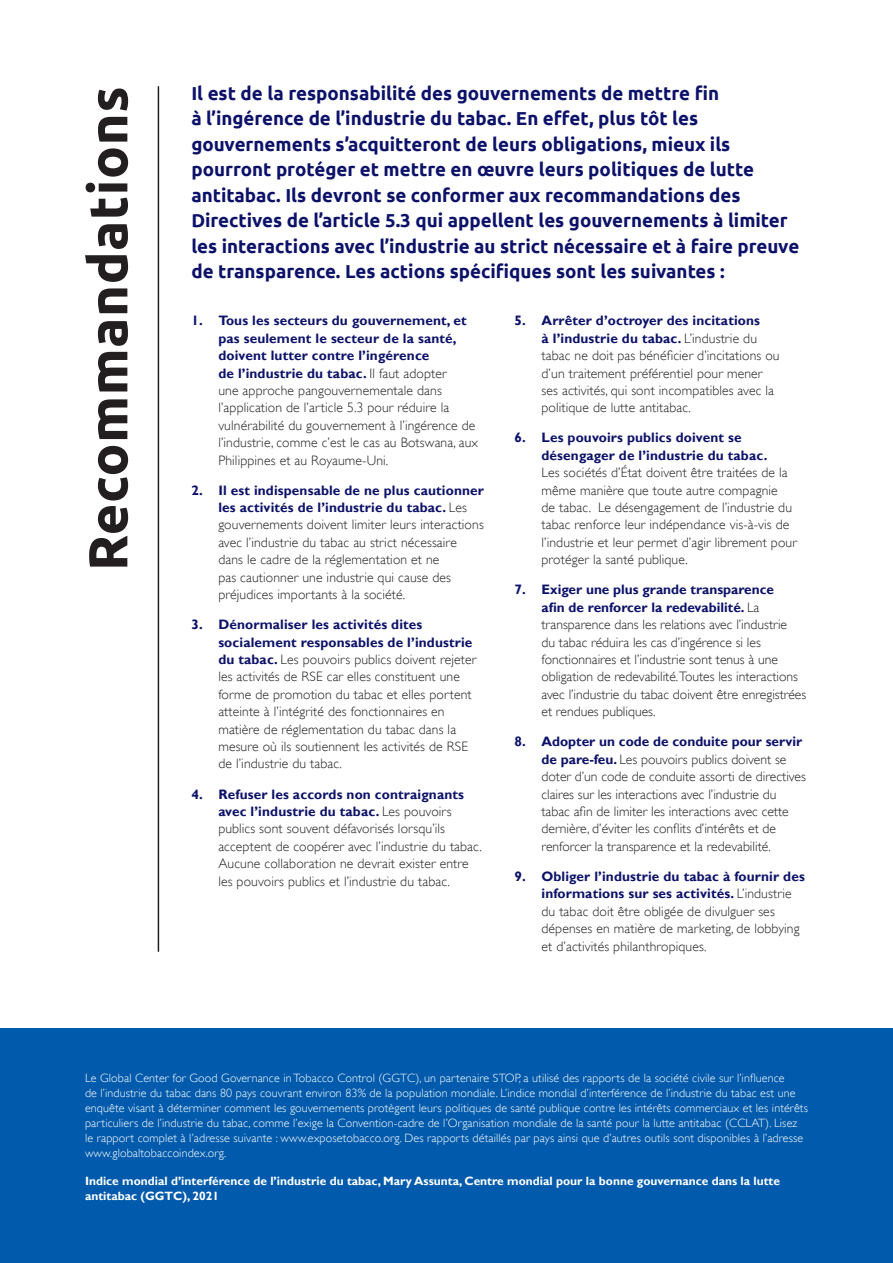
<style>
.page{position:relative;width:893px;height:1263px;background:#fff}
.page>*{position:absolute;margin:0;border:0;box-sizing:border-box;transform-origin:0 0}
.t1{font:700 54.6px "Ubuntu";letter-spacing:.01em;color:#231f20}
.Body_Copy{font:700 18.75px/25.5px "Ubuntu";color:#0d1269}
.t2{font:300 13.65px/17.4px "Gill Sans";letter-spacing:.01em;color:#231f20}
.Body_Copy-2{font:300 12px/15px "Gill Sans";letter-spacing:.01em;color:#fff}
.Body_Copy-3{font:700 12px/15px "Gill Sans";color:#fff}
.s1{font-weight:700;color:#0d1269}
</style>
<div class="page">
<div style="left:0;top:1029px;width:893px;height:234px;background:#015aab"></div>
<hr style="left:158px;top:86px;width:1px;height:866px;background:#231f20">
<h1 class="t1" style="left:75px;top:571px;width:486px;rotate:-90deg">Recommandations</h1>
<p class="Body_Copy" style="left:191px;top:80px;width:609px">Il est de la responsabilité des gouvernements de mettre fin<br>à l’ingérence de l’industrie du tabac. En effet, plus tôt les gouvernements s’acquitteront de leurs obligations, mieux ils pourront protéger et mettre en œuvre leurs politiques de lutte antitabac. Ils devront se conformer aux recommandations des Directives de l’article 5.3 qui appellent les gouvernements à limiter les interactions avec l’industrie au strict nécessaire et à faire preuve de transparence. Les actions spécifiques sont les suivantes :</p>
<p class="t2" style="left:541px;top:312px;width:240px;text-indent:-27px"><span class="s1">5. Arrêter d’octroyer des incitations<br>à l’industrie du tabac.</span> L’industrie du tabac ne doit pas bénéficier d’incitations ou d’un traitement préférentiel pour mener ses activités, qui sont incompatibles avec la politique de lutte antitabac.</p>
<p class="t2" style="left:541px;top:429px;width:257px;text-indent:-27px"><span class="s1">6. Les pouvoirs publics doivent se désengager de l’industrie du tabac.<br></span>Les sociétés d’État doivent être traitées de la même manière que toute autre compagnie<br>de tabac. Le désengagement de l’industrie du tabac renforce leur indépendance vis-à-vis de l’industrie et leur permet d’agir librement pour protéger la santé publique.</p>
<p class="t2" style="left:541px;top:581px;width:266px;text-indent:-27px"><span class="s1">7. Exiger une plus grande transparence<br>afin de renforcer la redevabilité.</span> La transparence dans les relations avec l’industrie<br>du tabac réduira les cas d’ingérence si les fonctionnaires et l’industrie sont tenus à une obligation de redevabilité.Toutes les interactions avec l’industrie du tabac doivent être enregistrées et rendues publiques.</p>
<p class="t2" style="left:541px;top:733px;width:266px;text-indent:-27px"><span class="s1">8. Adopter un code de conduite pour servir de pare-feu.</span> Les pouvoirs publics doivent se doter d’un code de conduite assorti de directives claires sur les interactions avec l’industrie du tabac afin de limiter les interactions avec cette dernière, d’éviter les conflits d’intérêts et de renforcer la transparence et la redevabilité.</p>
<p class="t2" style="left:541px;top:868px;width:265px;text-indent:-27px"><span class="s1">9. Obliger l’industrie du tabac à fournir des informations sur ses activités.</span> L’industrie du tabac doit être obligée de divulguer ses dépenses en matière de marketing, de lobbying et d’activités philanthropiques.</p>
<p class="t2" style="left:218px;top:312px;width:261px;text-indent:-27px"><span class="s1">1. Tous les secteurs du gouvernement, et pas seulement le secteur de la santé, doivent lutter contre l’ingérence<br>de l’industrie du tabac.</span> Il faut adopter<br>une approche pangouvernementale dans l’application de l’article 5.3 pour réduire la vulnérabilité du gouvernement à l’ingérence de l’industrie, comme c’est le cas au Botswana, aux Philippines et au Royaume-Uni.</p>
<p class="t2" style="left:218px;top:481px;width:267px;text-indent:-27px"><span class="s1">2. Il est indispensable de ne plus cautionner les activités de l’industrie du tabac.</span> Les gouvernements doivent limiter leurs interactions avec l’industrie du tabac au strict nécessaire dans le cadre de la réglementation et ne<br>pas cautionner une industrie qui cause des préjudices importants à la société.</p>
<p class="t2" style="left:218px;top:616px;width:259px;text-indent:-27px"><span class="s1">3. Dénormaliser les activités dites socialement responsables de l’industrie du tabac.</span> Les pouvoirs publics doivent rejeter les activités de RSE car elles constituent une forme de promotion du tabac et elles portent atteinte à l’intégrité des fonctionnaires en matière de réglementation du tabac dans la mesure où ils soutiennent les activités de RSE de l’industrie du tabac.</p>
<p class="t2" style="left:218px;top:785px;width:265px;text-indent:-27px"><span class="s1">4. Refuser les accords non contraignants avec l’industrie du tabac.</span> Les pouvoirs publics sont souvent défavorisés lorsqu’ils acceptent de coopérer avec l’industrie du tabac.<br>Aucune collaboration ne devrait exister entre les pouvoirs publics et l’industrie du tabac.</p>
<p class="Body_Copy-2" style="left:85px;top:1071px;width:724px">Le Global Center for Good Governance in Tobacco Control (GGTC), un partenaire STOP, a utilisé des rapports de la société civile sur l’influence<br>de l’industrie du tabac dans 80 pays couvrant environ 83% de la population mondiale. L’indice mondial d’interférence de l’industrie du tabac est une enquête visant à déterminer comment les gouvernements protègent leurs politiques de santé publique contre les intérêts commerciaux et les intérêts particuliers de l’industrie du tabac, comme l’exige la Convention-cadre de l’Organisation mondiale de la santé pour la lutte antitabac (CCLAT). Lisez le rapport complet à l’adresse suivante : www.exposetobacco.org. Des rapports détaillés par pays ainsi que d’autres outils sont disponibles à l’adresse www.globaltobaccoindex.org.</p>
<p class="Body_Copy-3" style="left:85px;top:1174px;width:697px">Indice mondial d’interférence de l’industrie du tabac, Mary Assunta, Centre mondial pour la bonne gouvernance dans la lutte antitabac (GGTC), 2021</p>
</div>
